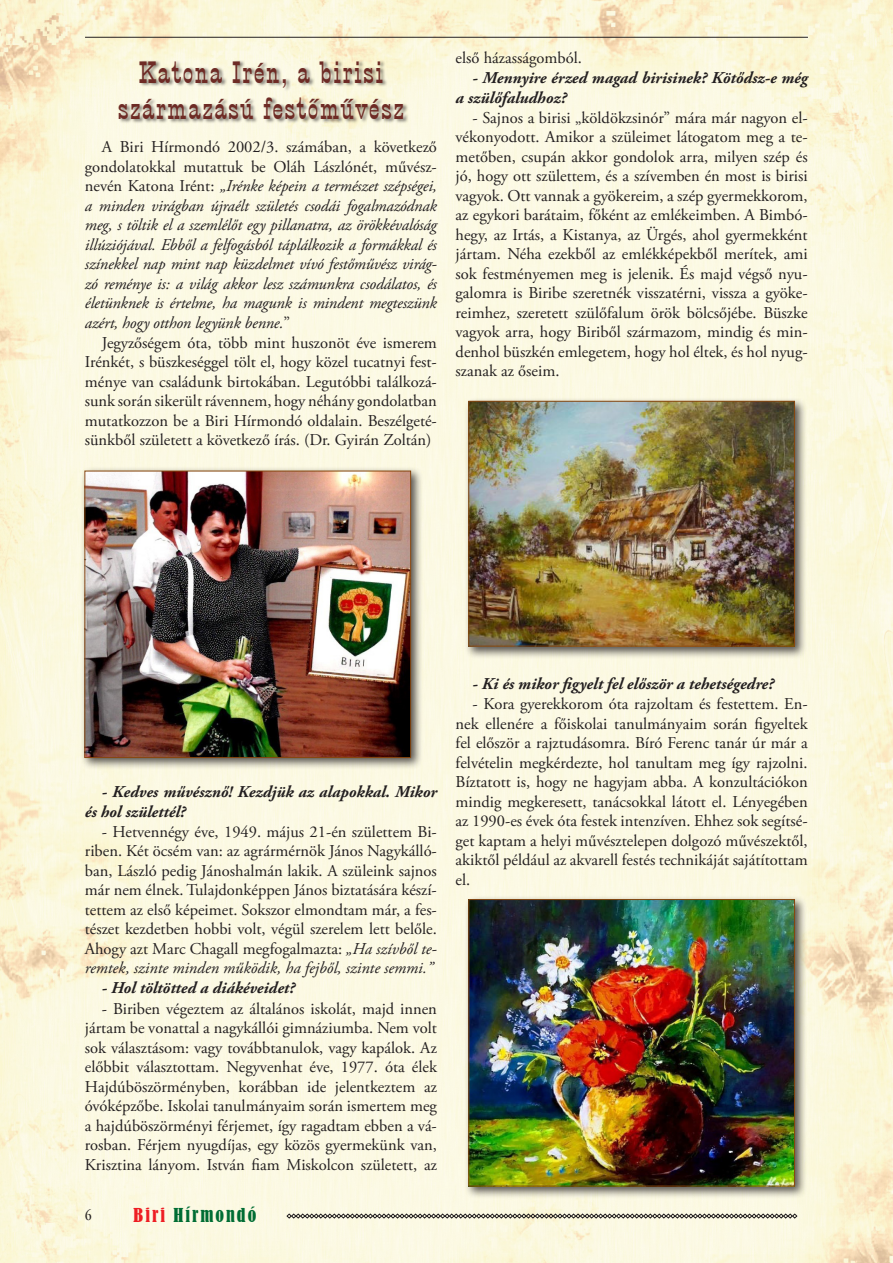
<style>
.page{position:relative;width:893px;height:1263px;background:#fff}
.page>*{position:absolute;margin:0;border:0;box-sizing:border-box;transform-origin:0 0}
.Cikkcím{font:30px/36px "Big Top";letter-spacing:.05em;color:#6e2b25;text-align:center}
.t1{font:condensed 18px "Bernard";letter-spacing:.11em;color:#006d33}
.Szöveg{font:16.5px/19.5px "Adobe Garamond Pro";color:#231f20;text-align:justify}
.Szöveg-2{font:italic 16.5px/19.5px "Adobe Garamond Pro";letter-spacing:-.01em;color:#231f20;text-align:justify}
.Szöveg-3{font:italic 700 16.5px/19.5px "Adobe Garamond Pro";color:#231f20}
.t2{font:15px "Garamond Bk Cn PFL";color:#231f20}
.s1{font-style:normal}
.s2{font-style:italic}
.s3{color:#ee1d23}
</style>
<div class="page">
<img style="left:0;top:0;width:893px;height:1263px">
<svg style="left:287px;top:1213px;width:510px;height:5px;background:#939084"></svg>
<hr style="left:85px;top:37px;width:723px;height:1px;background:#231f20">
<div style="left:119px;top:60px;width:290px;height:63px;background:#231f20;opacity:.55"></div>
<div style="left:80px;top:467px;width:343px;height:303px;background:#231f20;opacity:.75"></div>
<img style="left:86px;top:473px;width:323px;height:283px">
<div style="left:84px;top:471px;width:327px;height:287px;border:1px solid #87470f"></div>
<div style="left:464px;top:397px;width:343px;height:262px;background:#231f20;opacity:.75"></div>
<img style="left:470px;top:403px;width:323px;height:241px">
<div style="left:468px;top:401px;width:327px;height:245px;border:1px solid #87470f"></div>
<div style="left:464px;top:895px;width:343px;height:304px;background:#231f20;opacity:.75"></div>
<img style="left:470px;top:901px;width:323px;height:283px">
<div style="left:468px;top:899px;width:327px;height:287px;border:1px solid #87470f"></div>
<p class="Cikkcím" style="left:118px;top:55px;width:287px">Katona Irén, a birisi származású festőművész</p>
<p class="Szöveg-2" style="left:85px;top:138px;width:354px;text-indent:17px"><span class="s1">A Biri Hírmondó 2002/3. számában, a következő gondolatokkal mutattuk be Oláh Lászlónét, művész&shy;nevén Katona Irént:</span> „Irénke képein a természet szépségei, a minden virágban újraélt születés csodái fogalmazódnak meg, s töltik el a szemlélőt egy pillanatra, az örökkévalóság illúziójával. Ebből a felfogásból táplálkozik a formákkal és színekkel nap mint nap küzdelmet vívó festőművész virág&shy;zó reménye is: a világ akkor lesz számunkra csodálatos, és életünknek is értelme, ha magunk is mindent megteszünk azért, hogy otthon legyünk benne.<span class="s1">”</span></p>
<p class="Szöveg" style="left:85px;top:334px;width:354px;text-indent:17px">Jegyzőségem óta, több mint huszonöt éve ismerem Irénkét, s büszkeséggel tölt el, hogy közel tucatnyi fest&shy;ménye van családunk birtokában. Legutóbbi találkozá&shy;sunk során sikerült rávennem, hogy néhány gondolatban mutatkozzon be a Biri Hírmondó oldalain. Beszélgeté&shy;sünkből született a következő írás. (Dr. Gyirán Zoltán)</p>
<p class="Szöveg" style="left:456px;top:49px;width:128px">első házasságomból.</p>
<p class="Szöveg-3" style="left:456px;top:68px;width:354px;text-indent:17px">- Mennyire érzed magad birisinek? Kötődsz-e még a szülőfaludhoz?</p>
<p class="Szöveg" style="left:456px;top:108px;width:354px;text-indent:17px">- Sajnos a birisi „köldökzsinór” mára már nagyon el&shy;vékonyodott. Amikor a szüleimet látogatom meg a te&shy;metőben, csupán akkor gondolok arra, milyen szép és jó, hogy ott születtem, és a szívemben én most is birisi vagyok. Ott vannak a gyökereim, a szép gyermekkorom, az egykori barátaim, főként az emlékeimben. A Bimbó&shy;hegy, az Irtás, a Kistanya, az Ürgés, ahol gyermekként jártam. Néha ezekből az emlékképekből merítek, ami sok festményemen meg is jelenik. És majd végső nyu&shy;galomra is Biribe szeretnék visszatérni, vissza a gyöke&shy;reimhez, szeretett szülőfalum örök bölcsőjébe. Büszke vagyok arra, hogy Biriből származom, mindig és min&shy;denhol büszkén emlegetem, hogy hol éltek, és hol nyug&shy;szanak az őseim.</p>
<p class="Szöveg-3" style="left:85px;top:782px;width:354px;text-indent:17px">- Kedves művésznő! Kezdjük az alapokkal. Mikor és hol születtél?</p>
<p class="Szöveg" style="left:85px;top:822px;width:354px;text-indent:17px">- Hetvennégy éve, 1949. május 21-én születtem Bi&shy;riben. Két öcsém van: az agrármérnök János Nagykálló&shy;ban, László pedig Jánoshalmán lakik. A szüleink sajnos már nem élnek. Tulajdonképpen János biztatására készí&shy;tettem az első képeimet. Sokszor elmondtam már, a fes&shy;tészet kezdetben hobbi volt, végül szerelem lett belőle.<br>Ahogy azt Marc Chagall megfogalmazta: <span class="s2">„Ha szívből te&shy;remtek, szinte minden működik, ha fejből, szinte semmi.”</span></p>
<p class="Szöveg-3" style="left:102px;top:979px;width:195px">- Hol töltötted a diákéveidet?</p>
<p class="Szöveg" style="left:85px;top:999px;width:354px;text-indent:17px">- Biriben végeztem az általános iskolát, majd innen jártam be vonattal a nagykállói gimnáziumba. Nem volt sok választásom: vagy továbbtanulok, vagy kapálok. Az előbbit választottam. Negyvenhat éve, 1977. óta élek Hajdúböszörményben, korábban ide jelentkeztem az óvóképzőbe. Iskolai tanulmányaim során ismertem meg a hajdúböszörményi férjemet, így ragadtam ebben a vá&shy;rosban. Férjem nyugdíjas, egy közös gyermekünk van, Krisztina lányom. István fiam Miskolcon született, az</p>
<p class="t2" style="left:85px;top:1206px;width:8px">6</p>
<p class="t1" style="left:134px;top:1205px;width:124px"><span class="s3">Biri</span> Hírmondó</p>
<p class="Szöveg-3" style="left:473px;top:674px;width:303px">- Ki és mikor figyelt fel először a tehetségedre?</p>
<p class="Szöveg" style="left:456px;top:695px;width:354px;text-indent:17px">- Kora gyerekkorom óta rajzoltam és festettem. En&shy;nek ellenére a főiskolai tanulmányaim során figyeltek fel először a rajztudásomra. Bíró Ferenc tanár úr már a felvételin megkérdezte, hol tanultam meg így rajzolni.<br>Bíztatott is, hogy ne hagyjam abba. A konzultációkon mindig megkeresett, tanácsokkal látott el. Lényegében az 1990-es évek óta festek intenzíven. Ehhez sok segítsé&shy;get kaptam a helyi művésztelepen dolgozó művészektől, akiktől például az akvarell festés technikáját sajátítottam el.</p>
</div>
